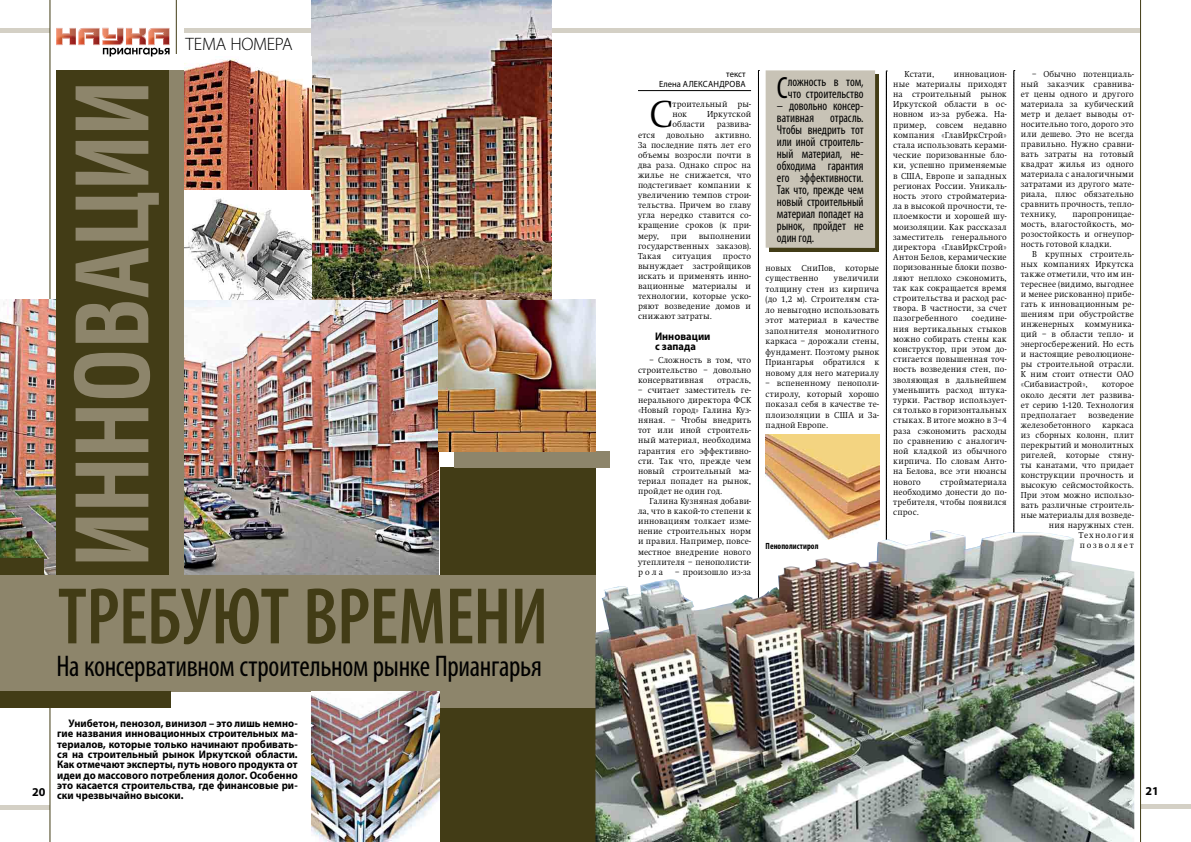
<style>
.page{position:relative;width:1191px;height:842px;background:#fff}
.page>*{position:absolute;margin:0;border:0;box-sizing:border-box;transform-origin:0 0}
.t1{font:700 97px "AG Letterica Condensed";letter-spacing:-.015em;color:#8d856b;scale:.95 1}
.t2{font:600 condensed 81px "Myriad Pro";color:#423c16;scale:.95 1}
.t3{font:39px "Komersant Serif";color:#000;scale:.95 1}
.t4{font:condensed 30.8px "Myriad Pro";color:#000;scale:.95 1}
.t5{font:condensed 30px "Myriad Pro";letter-spacing:-.01em;color:#000;scale:.95 1}
.t6{font:300 18px "Myriad Pro";letter-spacing:-.02em;color:#000}
.t7{font:condensed 13px/12px "Myriad Pro";letter-spacing:-.005em;color:#000;scale:.95 1}
.t8{font:700 12px "Myriad Pro";color:#000}
.t9{font:700 11px/10.4px "Myriad Pro";letter-spacing:.005em;color:#000;text-align:justify;scale:.95 1}
.t10{font:9px/10px "Komersant Serif";letter-spacing:.02em;color:#000;text-align:justify;scale:.95 1}
.t11{font:9px "Myriad Pro";letter-spacing:.005em;color:#000;scale:.95 1}
.t12{font:700 condensed 9px "Myriad Pro";letter-spacing:.005em;color:#000;scale:.95 1}
.t13{font:9px "Komersant Serif";letter-spacing:.21em;color:#000;scale:.95 1}
</style>
<div class="page">
<hr style="left:184px;top:28px;width:411px;height:4px;background:#d4d0c5">
<hr style="left:595px;top:28px;width:545px;height:4px;background:#d4d0c5">
<hr style="left:0;top:28px;width:50px;height:4px;background:#d4d0c5">
<hr style="left:0;top:806px;width:50px;height:4px;background:#d4d0c5">
<svg style="left:56px;top:28px;width:114px;height:29px"></svg>
<hr style="left:49px;top:0;width:1px;height:842px;background:#423c16">
<hr style="left:1140px;top:805px;width:50px;height:4px;background:#d4d0c5">
<hr style="left:1140px;top:0;width:1px;height:842px;background:#423c16">
<hr style="left:176px;top:0;width:1px;height:54px;background:#423c16">
<img style="left:0;top:300px;width:439px;height:275px">
<div style="left:439px;top:468px;width:156px;height:374px;background:#423c16"></div>
<div style="left:56px;top:70px;width:114px;height:613px;background:#423c16"></div>
<div style="left:170px;top:70px;width:14px;height:598px;background:#8d856b"></div>
<div style="left:0;top:575px;width:595px;height:117px;background:#8d856b"></div>
<div style="left:0;top:692px;width:170px;height:16px;background:#423c16"></div>
<div style="left:439px;top:692px;width:156px;height:16px;background:#8d856b"></div>
<div style="left:0;top:559px;width:43px;height:16px;background:#423c16"></div>
<div style="left:454px;top:452px;width:155px;height:16px;background:#8d856b"></div>
<img style="left:439px;top:300px;width:156px;height:152px">
<img style="left:312px;top:692px;width:127px;height:150px">
<img style="left:312px;top:0;width:239px;height:300px">
<img style="left:184px;top:58px;width:128px;height:132px">
<img style="left:184px;top:198px;width:128px;height:102px">
<hr style="left:638px;top:90px;width:113px;height:1px;background:#000">
<div style="left:769px;top:74px;width:110px;height:177px;background:linear-gradient(to bottom,#49431e,#48421e)"></div>
<div style="left:765px;top:70px;width:110px;height:178px;background:#c8c3b6"></div>
<svg style="left:886px;top:71px;width:1px;height:457px"></svg>
<svg style="left:758px;top:70px;width:1px;height:458px"></svg>
<svg style="left:1013px;top:70px;width:2px;height:458px"></svg>
<img style="left:595px;top:528px;width:539px;height:314px">
<img style="left:765px;top:435px;width:114px;height:105px">
<h3 class="t6" style="left:185px;top:34px;width:109px">ТЕМА НОМЕРА</h3>
<h1 class="t1" style="left:55px;top:568px;width:502px;rotate:-90deg">Инновации</h1>
<h2 class="t2" style="left:58px;top:566px;width:473px">требуют времени</h2>
<h3 class="t5" style="left:56px;top:648px;width:512px">На консервативном строительном рынке Приангарья</h3>
<p class="t11" style="left:726px;top:69px;width:22px">текст</p>
<p class="t11" style="left:659px;top:79px;width:48px">Елена Алексан</p>
<p class="t11" style="left:719px;top:79px;width:13px">дрова</p>
<h3 class="t3" style="left:649px;top:94px;width:26px">С</h3>
<p class="t10" style="left:672px;top:100px;width:84px">троительный ры&shy;нок</p>
<p class="t10" style="left:707px;top:110px;width:48px">Иркутской</p>
<p class="t10" style="left:672px;top:120px;width:36px">области</p>
<p class="t10" style="left:638px;top:120px;width:120px;text-indent:79px">развива&shy;ется довольно активно.<br>За последние пять лет его объемы возросли почти в два раза. Однако спрос на жилье не снижается, что подстегивает компании к увеличению темпов строи&shy;тельства. Причем во главу угла нередко ставится со&shy;кращение сроков (к при&shy;меру,</p>
<p class="t10" style="left:671px;top:231px;width:18px">при</p>
<p class="t10" style="left:638px;top:231px;width:120px;text-indent:61px">выполнении государственных заказов).<br>Такая</p>
<p class="t10" style="left:638px;top:251px;width:120px;text-indent:85px">просто вынуждает застройщиков искать и применять инно&shy;вационные материалы и технологии, которые уско&shy;ряют возведение домов и снижают затраты.</p>
<p class="t9" style="left:655px;top:330px;width:60px;line-height:10.1px">Инновации с запада</p>
<p class="t10" style="left:638px;top:355px;width:120px;text-indent:11px">– Сложность в том, что строительство – довольно консервативная</p>
<p class="t10" style="left:672px;top:251px;width:42px">ситуация</p>
<p class="t10" style="left:717px;top:375px;width:37px">отрасль,</p>
<p class="t10" style="left:638px;top:385px;width:120px">– считает заместитель ге&shy;нерального директора ФСК «Новый город» Галина Куз&shy;няная. – Чтобы внедрить тот или иной строитель&shy;ный материал, необходима гарантия его эффективно&shy;сти. Так что, прежде чем новый строительный ма&shy;териал попадет на рынок, пройдет не один год.</p>
<p class="t10" style="left:638px;top:496px;width:120px;text-indent:11px">Галина Кузняная добави&shy;ла, что в какой-то степени к инновациям толкает изме&shy;нение строительных норм и правил. Например, повсе&shy;местное внедрение нового утеплителя – пенополисти&shy;рола</p>
<p class="t10" style="left:675px;top:567px;width:82px">– произошло из-за</p>
<h3 class="t4" style="left:777px;top:69px;width:13px">С</h3>
<h3 class="t7" style="left:788px;top:75px;width:81px">ложность в том, что строительство</h3>
<h3 class="t7" style="left:777px;top:99px;width:93px;text-align:justify">– довольно консер&shy;вативная отрасль.<br>Чтобы внедрить тот или иной строитель&shy;ный материал, не&shy;обходима гарантия его эффективности.<br>Так что, прежде чем новый строительный материал попадет на рынок, пройдет не один год.</h3>
<p class="t10" style="left:765px;top:263px;width:121px;line-height:10.5px">новых СниПов, которые существенно</p>
<p class="t10" style="left:765px;top:273px;width:121px;line-height:10.5px;text-indent:68px">увеличили толщину стен из кирпича (до 1,2 м). Строителям ста&shy;ло невыгодно использовать этот материал в качестве заполнителя монолитного каркаса – дорожали стены, фундамент. Поэтому рынок Приангарья обратился к новому для него материалу</p>
<p class="t10" style="left:765px;top:378px;width:121px;line-height:10.5px">– вспененному пенополи&shy;стиролу, который хорошо показал себя в качестве те&shy;плоизоляции в США и За&shy;падной Европе.</p>
<p class="t10" style="left:904px;top:69px;width:33px">Кстати,</p>
<p class="t10" style="left:893px;top:69px;width:121px;text-indent:60px">инновацион&shy;ные материалы приходят на строительный рынок Иркутской области в ос&shy;новном из-за рубежа. На&shy;пример, совсем недавно компания «ГлавИркСтрой» стала использовать керами&shy;ческие поризованные бло&shy;ки, успешно применяемые в США, Европе и западных регионах России. Уникаль&shy;ность этого стройматериа&shy;ла в высокой прочности, те&shy;плоемкости и хорошей шу&shy;моизоляции. Как рассказал заместитель генерального директора «ГлавИркСтрой» Антон Белов, керамические поризованные блоки позво&shy;ляют неплохо сэкономить, так как сокращается время строительства и расход рас&shy;твора. В частности, за счет пазогребенного</p>
<p class="t10" style="left:893px;top:314px;width:121px;text-indent:78px">соедине&shy;ния вертикальных стыков можно собирать стены как конструктор, при этом до&shy;стигается повышенная точ&shy;ность возведения стен, по&shy;зволяющая в дальнейшем уменьшить расход штука&shy;турки. Раствор использует&shy;ся только в горизонтальных стыках. В итоге можно в 3–4 раза сэкономить расходы по сравнению с аналогич&shy;ной кладкой из обычного кирпича. По словам Анто&shy;на Белова, все эти нюансы нового</p>
<p class="t10" style="left:893px;top:477px;width:121px;text-indent:47px">стройматериала необходимо донести до по&shy;требителя, чтобы появился спрос.</p>
<p class="t10" style="left:1020px;top:70px;width:120px;text-indent:11px">– Обычно потенциаль&shy;ный заказчик сравнива&shy;ет цены одного и другого материала за кубический метр и делает выводы от&shy;носительно того, дорого это или дешево. Это не всегда правильно. Нужно сравни&shy;вать затраты на готовый квадрат жилья из одного материала с аналогичными затратами из другого мате&shy;риала, плюс обязательно сравнить прочность, тепло&shy;технику,</p>
<p class="t10" style="left:1020px;top:210px;width:120px;text-indent:52px">паропроницае&shy;мость, влагостойкость, мо&shy;розостойкость и огнеупор&shy;ность готовой кладки.</p>
<p class="t10" style="left:1020px;top:250px;width:120px;text-indent:11px">В крупных строитель&shy;ных компаниях Иркутска также отметили, что им ин&shy;тереснее (видимо, выгоднее и менее рискованно) прибе&shy;гать к инновационным ре&shy;шениям при обустройстве инженерных коммуника&shy;ций – в области тепло- и энергосбережений. Но есть и настоящие революционе&shy;ры строительной отрасли.<br>К ним стоит отнести ОАО «Сибавиастрой»,</p>
<p class="t10" style="left:1020px;top:380px;width:120px;text-indent:81px">которое около десяти лет развива&shy;ет серию 1-120. Технология предполагает</p>
<p class="t10" style="left:1020px;top:410px;width:120px;text-indent:67px">возведение железобетонного</p>
<p class="t10" style="left:1020px;top:420px;width:120px;text-align:right">каркаса<br>из сборных колонн, плит перекрытий и монолитных ригелей, которые стяну&shy;ты канатами, что придает конструкции прочность и высокую сейсмостойкость.<br>При этом можно использо&shy;вать различные строитель&shy;ные материалы для возведе&shy;ния наружных стен.<br>Технология</p>
<p class="t12" style="left:765px;top:540px;width:57px">Пенополистирол</p>
<p class="t13" style="left:1079px;top:540px;width:58px">позволяет</p>
<p class="t9" style="left:57px;top:718px;width:255px;text-indent:11px">Унибетон, пенозол, винизол – это лишь немно&shy;гие названия инновационных строительных ма&shy;териалов, которые только начинают пробивать&shy;ся на строительный рынок Иркутской области.<br>Как отмечают эксперты, путь нового продукта от идеи до массового потребления долог. Особенно это касается строительства, где финансовые ри&shy;ски чрезвычайно высоки.</p>
<h3 class="t8" style="left:32px;top:784px;width:15px">20</h3>
<h3 class="t8" style="left:1145px;top:783px;width:15px">21</h3>
</div>
